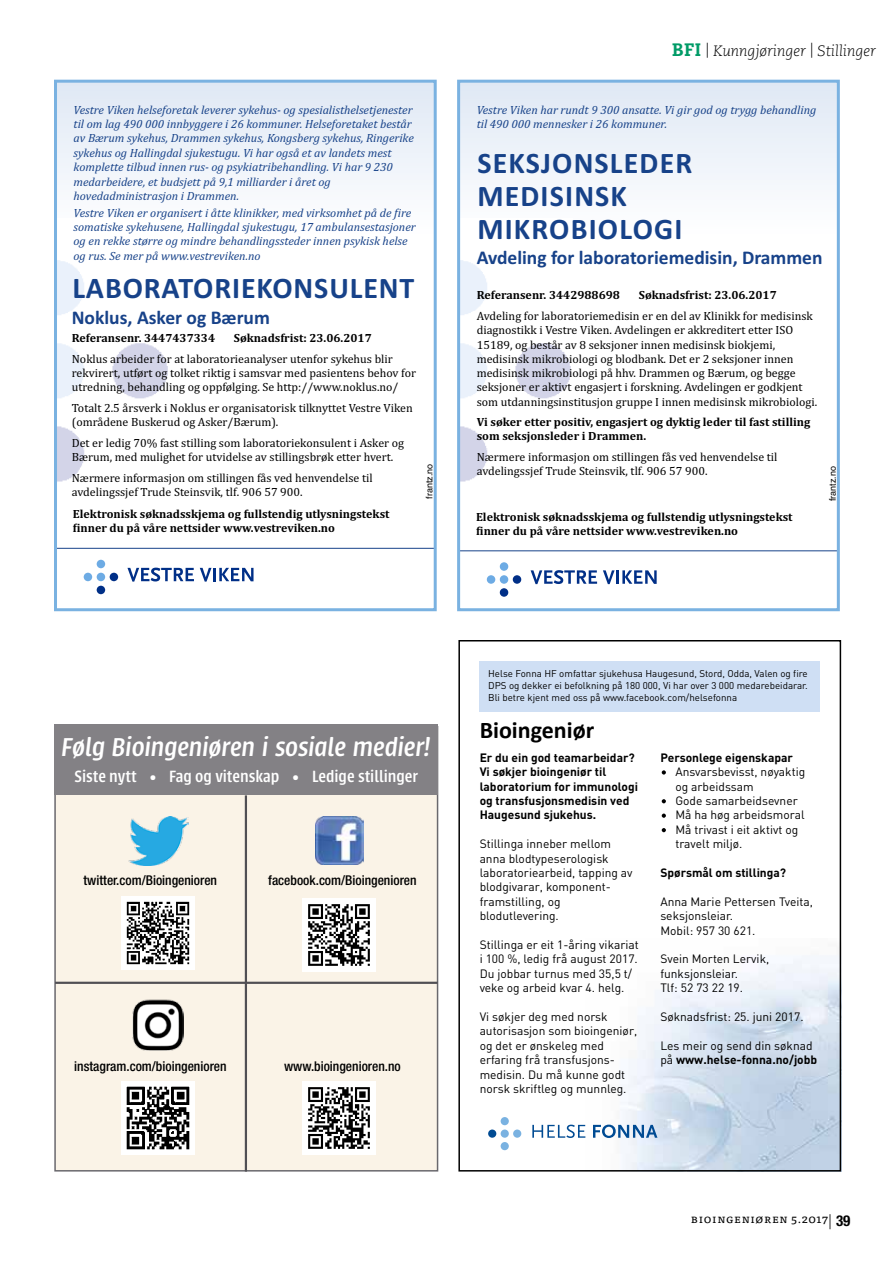
<style>
.page{position:relative;width:893px;height:1263px;background:#fff}
.page>*{position:absolute;margin:0;border:0;box-sizing:border-box;transform-origin:0 0}
.t1{font:700 30px/33px "Calibri";letter-spacing:.04em;color:#174289}
.t2{font:italic 500 28.5px "Urbana";letter-spacing:-.005em;color:#fff}
.t3{font:700 24px "Calibri";color:#000}
.t4{font:700 19.5px "Calibri";color:#174289}
.t5{font:500 18px "Urbana";color:#fff}
.t6{font:italic 300 15px "Caecilia LT Std";color:#000}
.t7{font:500 condensed 13.5px "Helvetica Neue LT Pro";color:#000}
.t8{font:12px/14.2px "Cambria";color:#000}
.t9{font:italic 12px/14.4px "Cambria";color:#174289}
.t10{font:12px/14.4px "DIN";color:#000}
.t11{font:700 12px/14px "Cambria";color:#000}
.t12{font:700 12px/14.4px "DIN";color:#000}
.t13{font:12px "Tisa Pro";letter-spacing:.05em;color:#000}
.t14{font:9.75px/11.7px "DIN";color:#000;text-align:justify}
.t15{font:9px "Helvetica";color:#000}
.s1{font-weight:800;font-style:normal;font-size:18px;color:#009b67}
.s2{font-family:"Tisa Pro";font-weight:400}
.s3{font-weight:700}
.s4{font-family:"Helvetica Neue LT Pro";font-weight:300;font-size:15px}
.s5{font-family:"Helvetica Neue LT Pro";font-weight:700;font-stretch:condensed;font-size:15px}
</style>
<div class="page">
<hr style="left:459px;top:550px;width:379px;height:1px;background:#174289">
<div style="left:459px;top:82px;width:379px;height:155px;background:linear-gradient(to bottom,#dfe8f4,#fff)"></div>
<img style="left:461px;top:218px;width:112px;height:264px">
<div style="left:457px;top:80px;width:383px;height:531px;border:3px solid #7ab2e1"></div>
<div style="left:500px;top:562px;width:8px;height:9px;background:#6dabe4;border-radius:50%"></div>
<div style="left:500px;top:575px;width:8px;height:9px;background:#6dabe4;border-radius:50%"></div>
<div style="left:487px;top:575px;width:8px;height:9px;background:#6dabe4;border-radius:50%"></div>
<div style="left:513px;top:575px;width:8px;height:9px;background:#002f87;border-radius:50%"></div>
<div style="left:500px;top:588px;width:8px;height:9px;background:#002f87;border-radius:50%"></div>
<svg style="left:531px;top:570px;width:66px;height:14px"></svg>
<svg style="left:603px;top:570px;width:12px;height:14px"></svg>
<hr style="left:616px;top:570px;width:3px;height:14px;background:#002f87">
<svg style="left:622px;top:570px;width:35px;height:14px"></svg>
<hr style="left:56px;top:548px;width:379px;height:1px;background:#174289">
<div style="left:56px;top:82px;width:379px;height:155px;background:linear-gradient(to bottom,#dfe8f4,#fff)"></div>
<img style="left:58px;top:218px;width:112px;height:264px">
<div style="left:54px;top:80px;width:383px;height:531px;border:3px solid #7ab2e1"></div>
<div style="left:97px;top:560px;width:8px;height:8px;background:#6dabe4;border-radius:50%"></div>
<div style="left:97px;top:573px;width:8px;height:8px;background:#6dabe4;border-radius:50%"></div>
<div style="left:84px;top:573px;width:8px;height:8px;background:#6dabe4;border-radius:50%"></div>
<div style="left:110px;top:573px;width:8px;height:8px;background:#002f87;border-radius:50%"></div>
<div style="left:97px;top:586px;width:8px;height:8px;background:#002f87;border-radius:50%"></div>
<svg style="left:127px;top:568px;width:67px;height:14px"></svg>
<svg style="left:200px;top:568px;width:54px;height:14px"></svg>
<div style="left:54px;top:726px;width:384px;height:445px;background:#faf3e7;border:2px solid #69686d"></div>
<hr style="left:245px;top:795px;width:2px;height:376px;background:#504f54">
<hr style="left:55px;top:982px;width:382px;height:2px;background:#504f54">
<div style="left:302px;top:898px;width:74px;height:73px;background:#fff"></div>
<img style="left:308px;top:904px;width:62px;height:62px">
<div style="left:121px;top:896px;width:74px;height:73px;background:#fff"></div>
<img style="left:126px;top:901px;width:64px;height:64px">
<div style="left:302px;top:1081px;width:74px;height:74px;background:#fff"></div>
<img style="left:308px;top:1087px;width:62px;height:62px">
<img style="left:121px;top:1081px;width:74px;height:74px">
<img style="left:315px;top:817px;width:48px;height:48px">
<img style="left:133px;top:999px;width:51px;height:51px">
<img style="left:128px;top:817px;width:60px;height:48px">
<div style="left:54px;top:724px;width:383px;height:71px;background:#838185"></div>
<img style="left:621px;top:955px;width:217px;height:213px">
<div style="left:480px;top:661px;width:340px;height:50px;background:#cfdff4"></div>
<svg style="left:662px;top:770px;width:4px;height:4px"></svg>
<svg style="left:662px;top:799px;width:4px;height:4px"></svg>
<svg style="left:662px;top:813px;width:4px;height:5px"></svg>
<svg style="left:662px;top:828px;width:4px;height:4px"></svg>
<div style="left:501px;top:1117px;width:8px;height:8px;background:#7ab2e1;border-radius:50%"></div>
<div style="left:501px;top:1129px;width:8px;height:9px;background:#7ab2e1;border-radius:50%"></div>
<div style="left:488px;top:1129px;width:8px;height:9px;background:#004b93;border-radius:50%"></div>
<div style="left:513px;top:1129px;width:8px;height:9px;background:#7ab2e1;border-radius:50%"></div>
<div style="left:501px;top:1142px;width:8px;height:8px;background:#7ab2e1;border-radius:50%"></div>
<svg style="left:532px;top:1124px;width:53px;height:14px"></svg>
<svg style="left:593px;top:1124px;width:64px;height:14px"></svg>
<div style="left:458px;top:640px;width:383px;height:531px;border:2px solid #000"></div>
<p class="t9" style="left:74px;top:102px;width:342px">Vestre Viken helseforetak leverer sykehus- og spesialisthelsetjenester til om lag 490 000 innbyggere i 26 kommuner. Helseforetaket består av Bærum sykehus, Drammen sykehus, Kongsberg sykehus, Ringerike sykehus og Hallingdal sjukestugu. Vi har også et av landets mest komplette tilbud innen rus- og psykiatribehandling. Vi har 9 230 medarbeidere, et budsjett på 9,1 milliarder i året og hovedadministrasjon i Drammen.</p>
<p class="t9" style="left:74px;top:205px;width:344px">Vestre Viken er organisert i åtte klinikker, med virksomhet på de fire somatiske sykehusene, Hallingdal sjukestugu, 17 ambulansestasjoner og en rekke større og mindre behandlingssteder innen psykisk helse og rus. Se mer på www.vestreviken.no</p>
<h1 class="t1" style="left:72px;top:272px;width:343px">LABORATORIEKONSULENT</h1>
<h3 class="t4" style="left:72px;top:305px;width:200px">Noklus, Asker og Bærum</h3>
<p class="t11" style="left:72px;top:331px;width:145px">Referansenr. 3447437334</p>
<p class="t11" style="left:234px;top:331px;width:140px">Søknadsfrist: 23.06.2017</p>
<p class="t8" style="left:72px;top:351px;width:346px">Noklus arbeider for at laboratorieanalyser utenfor sykehus blir rekvirert, utført og tolket riktig i samsvar med pasientens behov for utredning, behandling og oppfølging. Se http://www.noklus.no/</p>
<p class="t8" style="left:72px;top:401px;width:342px">Totalt 2.5 årsverk i Noklus er organisatorisk tilknyttet Vestre Viken (områdene Buskerud og Asker/Bærum).</p>
<p class="t8" style="left:72px;top:435px;width:334px">Det er ledig 70% fast stilling som laboratoriekonsulent i Asker og<br>Bærum, med mulighet for utvidelse av stillingsbrøk etter hvert.</p>
<p class="t8" style="left:72px;top:470px;width:302px">Nærmere informasjon om stillingen fås ved henvendelse til avdelingssjef Trude Steinsvik, tlf. 906 57 900.</p>
<p class="t15" style="left:422px;top:499px;width:37px;rotate:-90deg">frantz.no</p>
<p class="t11" style="left:73px;top:507px;width:318px">Elektronisk søknadsskjema og fullstendig utlysningstekst finner du på våre nettsider www.vestreviken.no</p>
<p class="t6" style="left:672px;top:43px;width:205px"><span class="s1">BFI</span> | Kunngjøringer | Stillinger</p>
<p class="t9" style="left:477px;top:102px;width:341px">Vestre Viken har rundt 9 300 ansatte. Vi gir god og trygg behandling til 490 000 mennesker i 26 kommuner.</p>
<h1 class="t1" style="left:477px;top:146px;width:217px">SEKSJONSLEDER<br>MEDISINSK<br>MIKROBIOLOGI</h1>
<h3 class="t4" style="left:477px;top:245px;width:347px">Avdeling for laboratoriemedisin, Drammen</h3>
<p class="t11" style="left:477px;top:288px;width:145px">Referansenr. 3442988698</p>
<p class="t11" style="left:639px;top:288px;width:140px">Søknadsfrist: 23.06.2017</p>
<p class="t8" style="left:477px;top:309px;width:342px">Avdeling for laboratoriemedisin er en del av Klinikk for medisinsk diagnostikk i Vestre Viken. Avdelingen er akkreditert etter ISO 15189, og består av 8 seksjoner innen medisinsk biokjemi, medisinsk mikrobiologi og blodbank. Det er 2 seksjoner innen medisinsk mikrobiologi på hhv. Drammen og Bærum, og begge seksjoner er aktivt engasjert i forskning. Avdelingen er godkjent som utdanningsinstitusjon gruppe I innen medisinsk mikrobiologi.</p>
<p class="t11" style="left:477px;top:415px;width:335px">Vi søker etter positiv, engasjert og dyktig leder til fast stilling som seksjonsleder i Drammen.</p>
<p class="t8" style="left:477px;top:450px;width:302px">Nærmere informasjon om stillingen fås ved henvendelse til avdelingssjef Trude Steinsvik, tlf. 906 57 900.</p>
<p class="t15" style="left:826px;top:501px;width:37px;rotate:-90deg">frantz.no</p>
<p class="t11" style="left:476px;top:509px;width:318px">Elektronisk søknadsskjema og fullstendig utlysningstekst finner du på våre nettsider www.vestreviken.no</p>
<h2 class="t2" style="left:62px;top:732px;width:371px">Følg Bioingeniøren i sosiale medier!</h2>
<h3 class="t5" style="left:74px;top:766px;width:345px">Siste nytt <span class="s2">•</span> Fag og vitenskap <span class="s2">•</span> Ledige stillinger</h3>
<p class="t7" style="left:84px;top:873px;width:135px">twitter.com/Bioingenioren</p>
<p class="t7" style="left:268px;top:873px;width:150px">facebook.com/Bioingenioren</p>
<p class="t7" style="left:74px;top:1058px;width:154px">instagram.com/bioingenioren</p>
<p class="t7" style="left:284px;top:1058px;width:118px">www.bioingenioren.no</p>
<p class="t14" style="left:488px;top:668px;width:321px">Helse Fonna HF omfattar sjukehusa Haugesund, Stord, Odda, Valen og fire DPS og dekker ei befolkning på 180 000, Vi har over 3 000 medarebeidarar.<br>Bli betre kjent med oss på www.facebook.com/helsefonna</p>
<h3 class="t3" style="left:480px;top:714px;width:116px">Bioingeniør</h3>
<p class="t12" style="left:480px;top:750px;width:160px">Er du ein god teamarbeidar?<br>Vi søkjer bioingeniør til laboratorium for immunologi og transfusjonsmedisin ved<br>Haugesund sjukehus.</p>
<p class="t10" style="left:480px;top:836px;width:154px">Stillinga inneber mellom anna blodtypeserologisk laboratoriearbeid, tapping av blodgivarar, komponent&shy;framstilling, og blodutlevering.</p>
<p class="t10" style="left:480px;top:937px;width:161px">Stillinga er eit 1-åring vikariat i 100 %, ledig frå august 2017.<br>Du jobbar turnus med 35,5 t/ veke og arbeid kvar 4. helg.</p>
<p class="t10" style="left:480px;top:1009px;width:159px">Vi søkjer deg med norsk autorisasjon som bioingeniør, og det er ønskeleg med erfaring frå transfusjons&shy;medisin. Du må kunne godt norsk skriftleg og munnleg.</p>
<p class="t12" style="left:660px;top:750px;width:134px">Personlege eigenskapar</p>
<p class="t10" style="left:675px;top:764px;width:131px">Ansvarsbevisst, nøyaktig og arbeidssam<br>Gode samarbeidsevner<br>Må ha høg arbeidsmoral<br>Må trivast i eit aktivt og travelt miljø.</p>
<p class="t12" style="left:660px;top:865px;width:127px">Spørsmål om stillinga?</p>
<p class="t10" style="left:660px;top:894px;width:154px">Anna Marie Pettersen Tveita, seksjonsleiar.<br>Mobil: 957 30 621.</p>
<p class="t10" style="left:660px;top:951px;width:110px">Svein Morten Lervik, funksjonsleiar.<br>Tlf: 52 73 22 19.</p>
<p class="t10" style="left:660px;top:1009px;width:145px">Søknadsfrist: 25. juni 2017.</p>
<p class="t10" style="left:660px;top:1038px;width:158px">Les meir og send din søknad på <span class="s3">www.helse-fonna.no/jobb</span></p>
<p class="t13" style="left:691px;top:1209px;width:161px">Bioingeniøren 5.2017<span class="s4">|</span> <span class="s5">39</span></p>
</div>
